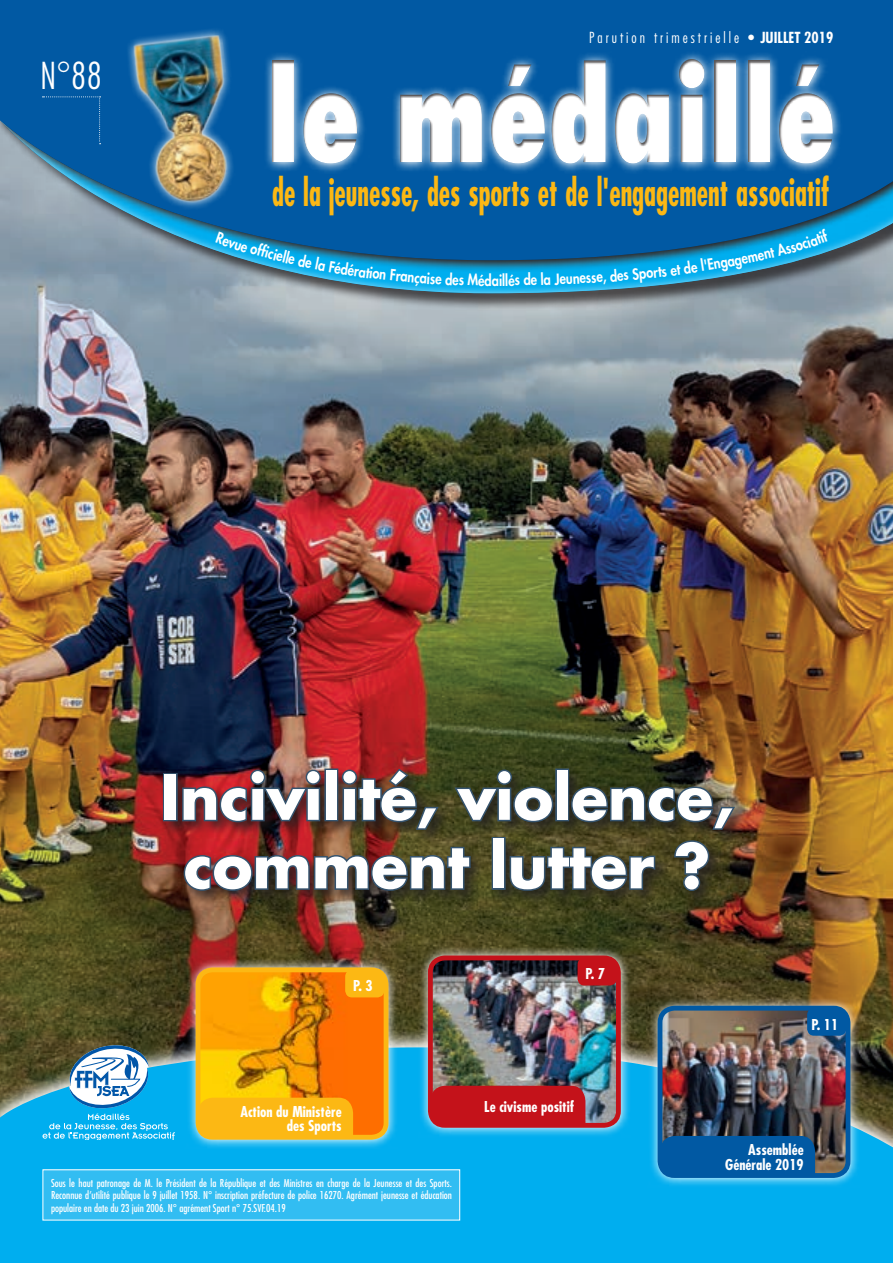
<style>
.page{position:relative;width:893px;height:1263px;background:#fff}
.page>*{position:absolute;margin:0;border:0;box-sizing:border-box;transform-origin:0 0}
.t1{font:800 condensed 127.5px "Futura";color:#fff;scale:.87 1}
.t2{font:700 60px/68.6px "Futura";color:#fff;text-align:center}
.t3{font:700 condensed 37.5px "Futura";color:#fcb814;scale:.73 1}
.t4{font:300 condensed 36.15px "Futura";color:#fff}
.t5{font:800 15px "Futura";color:#fff;scale:.85 1}
.t6{font:300 condensed 14.85px "Futura";letter-spacing:.2em;color:#fff}
.t7{font:700 condensed 14.55px/14.5px "Futura";color:#fff;text-align:right}
.t8{font:condensed 10.65px/12.8px "Futura";color:#fff;text-align:justify}
.s1{font-weight:700}
</style>
<div class="page">
<img style="left:0;top:295px;width:893px;height:732px">
<div style="left:3px;top:123px;width:890px;height:187px;background:#231f20;opacity:.75"></div>
<div style="left:0;top:119px;width:893px;height:176px;background:#fff;opacity:.75"></div>
<svg style="left:0;top:1027px;width:893px;height:20px;background:#514b26"></svg>
<svg style="left:0;top:1047px;width:893px;height:216px;background:#07a8e3"></svg>
<svg style="left:0;top:260px;width:893px;height:12px;background:#4e91af"></svg>
<svg style="left:0;top:0;width:893px;height:260px;background:#1e69a5"></svg>
<div style="left:43px;top:1170px;width:417px;height:50px;background:#32bdf2"></div>
<svg style="left:43px;top:1041px;width:132px;height:99px"></svg>
<div style="left:192px;top:27px;width:701px;height:188px;background:#231f20;opacity:.75"></div>
<div style="left:43px;top:96px;width:58px;height:48px;background:#0159a3"></div>
<svg style="left:124px;top:25px;width:123px;height:191px;background:#045fa6"></svg>
<img style="left:131px;top:31px;width:108px;height:178px">
<img style="left:648px;top:996px;width:212px;height:191px">
<img style="left:660px;top:1008px;width:188px;height:167px">
<div style="left:658px;top:1006px;width:192px;height:172px;border:5px solid #0159a3;border-radius:15px"></div>
<div style="left:660px;top:1136px;width:155px;height:40px;background:#0159a3"></div>
<div style="left:807px;top:1008px;width:39px;height:28px;background:#0159a3;border-radius:7px"></div>
<svg style="left:418px;top:946px;width:212px;height:191px;background:#4f8f97"></svg>
<img style="left:430px;top:958px;width:188px;height:167px">
<div style="left:428px;top:955px;width:193px;height:173px;border:5px solid #c4121a;border-radius:15px"></div>
<div style="left:430px;top:1086px;width:155px;height:39px;background:#c4121a"></div>
<div style="left:577px;top:958px;width:40px;height:27px;background:#c4121a;border-radius:7px"></div>
<img style="left:186px;top:957px;width:212px;height:192px">
<img style="left:198px;top:970px;width:188px;height:167px">
<div style="left:196px;top:967px;width:192px;height:173px;border:5px solid #fcb814;border-radius:15px"></div>
<div style="left:198px;top:1098px;width:155px;height:39px;background:#fcb814"></div>
<div style="left:345px;top:970px;width:39px;height:27px;background:#fcb814;border-radius:7px"></div>
<div style="left:159px;top:765px;width:590px;height:141px;background:#231f20;opacity:.75"></div>
<div style="left:163px;top:773px;width:15px;height:48px;border:3px solid #36546e"></div>
<img style="left:181px;top:768px;width:141px;height:56px">
<div style="left:324px;top:768px;width:14px;height:53px;border:3px solid #36546e"></div>
<img style="left:340px;top:766px;width:101px;height:65px">
<svg style="left:452px;top:768px;width:103px;height:56px;background:#373f2e"></svg>
<div style="left:555px;top:768px;width:14px;height:53px;border:3px solid #36546e"></div>
<img style="left:570px;top:785px;width:168px;height:46px">
<img style="left:182px;top:845px;width:290px;height:47px">
<div style="left:492px;top:837px;width:14px;height:53px;border:3px solid #36546e"></div>
<svg style="left:508px;top:845px;width:149px;height:47px;background:#3b4137"></svg>
<svg style="left:673px;top:839px;width:38px;height:53px;background:#3b4032"></svg>
<svg style="left:215px;top:232px;width:134px;height:43px;background:#1e88ba"></svg>
<svg style="left:369px;top:266px;width:116px;height:20px;background:#03aceb"></svg>
<svg style="left:624px;top:268px;width:15px;height:13px"></svg>
<svg style="left:662px;top:229px;width:167px;height:48px;background:#1486ba"></svg>
<h3 class="t4" style="left:40px;top:53px;width:63px">N°88</h3>
<h3 class="t6" style="left:589px;top:28px;width:246px">Parution trimestrielle • <span class="s1">JUILLET 2019</span></h3>
<h1 class="t1" style="left:266px;top:33px;width:656px">le médaillé</h1>
<h3 class="t3" style="left:272px;top:168px;width:765px">de la jeunesse, des sports et de l'engagement associatif</h3>
<h3 class="t5" style="left:349px;top:260px;width:27px;rotate:8deg">érat</h3>
<h3 class="t5" style="left:485px;top:270px;width:26px">dail</h3>
<h3 class="t5" style="left:505px;top:270px;width:39px;rotate:-1deg">lés de</h3>
<h3 class="t5" style="left:540px;top:269px;width:31px;rotate:-2deg">la Je</h3>
<h3 class="t5" style="left:565px;top:269px;width:37px;rotate:-3deg">uness</h3>
<h3 class="t5" style="left:596px;top:267px;width:34px;rotate:-4deg">e, de</h3>
<h3 class="t5" style="left:638px;top:264px;width:28px;rotate:-6deg">port</h3>
<h2 class="t2" style="left:161px;top:761px;width:575px">Incivilité, violence, comment lutter ?</h2>
<h3 class="t7" style="left:353px;top:978px;width:21px">P. 3</h3>
<h3 class="t7" style="left:240px;top:1104px;width:103px">Action du Ministère des Sports</h3>
<h3 class="t7" style="left:585px;top:967px;width:21px">P. 7</h3>
<h3 class="t7" style="left:484px;top:1099px;width:91px">Le civisme positif</h3>
<h3 class="t7" style="left:812px;top:1017px;width:28px">P. 11</h3>
<h3 class="t7" style="left:725px;top:1142px;width:80px">Assemblée<br>Générale 2019</h3>
<p class="t8" style="left:51px;top:1176px;width:403px">Sous le haut patronage de M. le Président de la République et des Ministres en charge de la Jeunesse et des Sports.<br>Reconnue d’utilité publique le 9 juillet 1958. N° inscription préfecture de police 16270. Agrément jeunesse et éducation populaire en date du 23 juin 2006. N° agrément Sport n° 75.SVF.04.19</p>
</div>
